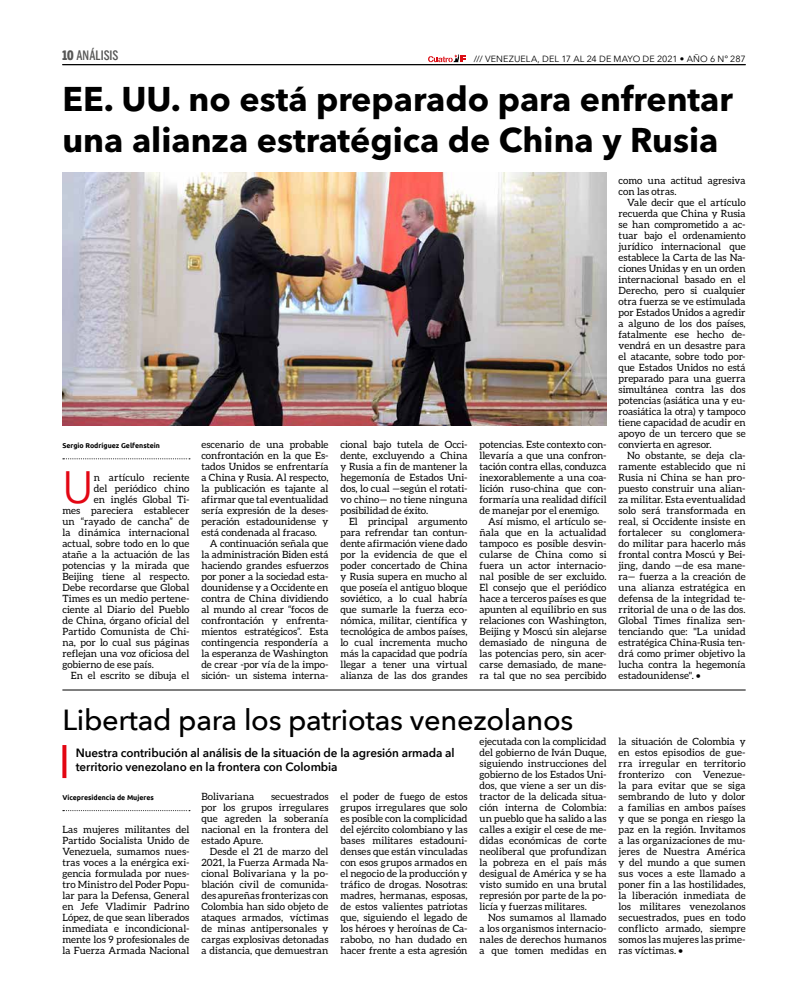
<style>
.page{position:relative;width:808px;height:1007px;background:#fff}
.page>*{position:absolute;margin:0;border:0;box-sizing:border-box;transform-origin:0 0}
.t1{font:45.2px "Avenir";color:#e30613}
.t2{font:700 34px/40.8px "Avenir Next LT Pro";color:#000}
.t3{font:500 29px "Avenir Next";letter-spacing:-.01em;color:#000}
.t4{font:500 13px "Benton Sans Comp";color:#575756}
.t5{font:600 12px/14px "Avenir Next";letter-spacing:-.005em;color:#000}
.t6{font:10px/11px "Aleo";letter-spacing:.005em;color:#000;text-align:justify}
.t7{font:9px "Avenir Next";letter-spacing:.015em;color:#000}
.t8{font:700 7px "Ubuntu";color:#000}
.s1{font-weight:900}
</style>
<div class="page">
<hr style="left:62px;top:64px;width:684px;height:1px;background:#000">
<svg style="left:428px;top:54px;width:38px;height:8px"></svg>
<svg style="left:63px;top:458px;width:127px;height:1px"></svg>
<img style="left:62px;top:173px;width:544px;height:253px">
<hr style="left:62px;top:689px;width:684px;height:1px;background:#000">
<svg style="left:63px;top:810px;width:127px;height:1px"></svg>
<svg style="left:62px;top:745px;width:4px;height:33px"></svg>
<h3 class="t4" style="left:62px;top:48px;width:58px"><span class="s1">10</span> ANÁLISIS</h3>
<p class="t7" style="left:474px;top:51px;width:273px">/// VENEZUELA, DEL 17 AL 24 DE MAYO DE 2021 • AÑO 6 N º 287</p>
<h2 class="t2" style="left:62px;top:78px;width:672px">EE. UU. no está preparado para enfrentar una alianza estratégica de China y Rusia</h2>
<p class="t8" style="left:62px;top:441px;width:99px">Sergio Rodríguez Gelfenstein</p>
<h1 class="t1" style="left:62px;top:460px;width:32px">U</h1>
<p class="t6" style="left:94px;top:471px;width:97px">n artículo reciente</p>
<p class="t6" style="left:94px;top:482px;width:97px">del periódico chino</p>
<p class="t6" style="left:94px;top:493px;width:97px">en inglés Global Ti-</p>
<p class="t6" style="left:62px;top:504px;width:129px">mes pareciera establecer</p>
<p class="t6" style="left:62px;top:515px;width:129px">un “rayado de cancha” de</p>
<p class="t6" style="left:62px;top:526px;width:129px">la dinámica internacional</p>
<p class="t6" style="left:62px;top:537px;width:129px">actual, sobre todo en lo que</p>
<p class="t6" style="left:62px;top:548px;width:129px">atañe a la actuación de las</p>
<p class="t6" style="left:62px;top:559px;width:128px">potencias y la mirada que</p>
<p class="t6" style="left:62px;top:570px;width:129px">Beijing tiene al respecto.</p>
<p class="t6" style="left:62px;top:581px;width:129px">Debe recordarse que Global</p>
<p class="t6" style="left:62px;top:592px;width:129px">Times es un medio pertene-</p>
<p class="t6" style="left:62px;top:603px;width:129px">ciente al Diario del Pueblo</p>
<p class="t6" style="left:62px;top:614px;width:129px">de China, órgano oficial del</p>
<p class="t6" style="left:62px;top:625px;width:129px">Partido Comunista de Chi-</p>
<p class="t6" style="left:62px;top:636px;width:129px">na, por lo cual sus páginas</p>
<p class="t6" style="left:62px;top:647px;width:129px">reflejan una voz oficiosa del</p>
<p class="t6" style="left:62px;top:658px;width:93px">gobierno de ese país.</p>
<p class="t6" style="left:71px;top:669px;width:120px">En el escrito se dibuja el</p>
<p class="t6" style="left:201px;top:438px;width:129px">escenario de una probable confrontación en la que Es&shy;tados Unidos se enfrentaría a China y Rusia. Al respecto, la publicación es tajante al afirmar que tal eventualidad sería expresión de la deses&shy;peración estadounidense y está condenada al fracaso.</p>
<p class="t6" style="left:201px;top:537px;width:129px;text-indent:8px">A continuación señala que la administración Biden está haciendo grandes esfuerzos por poner a la sociedad esta&shy;dounidense y a Occidente en contra de China dividiendo al mundo al crear “focos de confrontación y enfrenta&shy;mientos estratégicos”. Esta contingencia respondería a la esperanza de Washington de crear -por vía de la impo&shy;sición- un sistema interna-</p>
<p class="t6" style="left:340px;top:438px;width:129px">cional bajo tutela de Occi&shy;dente, excluyendo a China y Rusia a fin de mantener la hegemonía de Estados Uni&shy;dos, lo cual —según el rotati&shy;vo chino— no tiene ninguna posibilidad de éxito.</p>
<p class="t6" style="left:340px;top:515px;width:128px;text-indent:8px">El principal argumento para refrendar tan contun&shy;dente afirmación viene dado por la evidencia de que el poder concertado de China y Rusia supera en mucho al que poseía el antiguo bloque soviético, a lo cual habría que sumarle la fuerza eco&shy;nómica, militar, científica y tecnológica de ambos países, lo cual incrementa mucho más la capacidad que podría llegar a tener una virtual alianza de las dos grandes</p>
<p class="t6" style="left:480px;top:438px;width:128px">potencias. Este contexto con-</p>
<p class="t6" style="left:480px;top:449px;width:128px">llevaría a que una confron-</p>
<p class="t6" style="left:480px;top:460px;width:129px">tación contra ellas, conduzca</p>
<p class="t6" style="left:480px;top:471px;width:128px">inexorablemente a una coa-</p>
<p class="t6" style="left:480px;top:482px;width:128px">lición ruso-china que con-</p>
<p class="t6" style="left:480px;top:493px;width:128px">formaría una realidad difícil</p>
<p class="t6" style="left:480px;top:504px;width:121px">de manejar por el enemigo.</p>
<p class="t6" style="left:488px;top:515px;width:120px">Así mismo, el artículo se-</p>
<p class="t6" style="left:480px;top:526px;width:128px">ñala que en la actualidad</p>
<p class="t6" style="left:480px;top:537px;width:128px">tampoco es posible desvin-</p>
<p class="t6" style="left:480px;top:548px;width:128px">cularse de China como si</p>
<p class="t6" style="left:480px;top:559px;width:128px">fuera un actor internacio-</p>
<p class="t6" style="left:480px;top:570px;width:128px">nal posible de ser excluido.</p>
<p class="t6" style="left:480px;top:581px;width:128px">El consejo que el periódico</p>
<p class="t6" style="left:480px;top:592px;width:128px">hace a terceros países es que</p>
<p class="t6" style="left:480px;top:603px;width:128px">apunten al equilibrio en sus</p>
<p class="t6" style="left:480px;top:614px;width:129px">relaciones con Washington,</p>
<p class="t6" style="left:480px;top:625px;width:128px">Beijing y Moscú sin alejarse</p>
<p class="t6" style="left:480px;top:636px;width:128px">demasiado de ninguna de</p>
<p class="t6" style="left:480px;top:647px;width:128px">las potencias pero, sin acer-</p>
<p class="t6" style="left:480px;top:658px;width:128px">carse demasiado, de mane-</p>
<p class="t6" style="left:480px;top:669px;width:129px">ra tal que no sea percibido</p>
<h3 class="t3" style="left:62px;top:695px;width:512px">Libertad para los patriotas venezolanos</h3>
<p class="t6" style="left:479px;top:735px;width:129px">ejecutada con la complicidad del gobierno de Iván Duque, siguiendo instrucciones del gobierno de los Estados Uni&shy;dos, que viene a ser un dis&shy;tractor de la delicada situa&shy;ción interna de Colombia: un pueblo que ha salido a las calles a exigir el cese de me&shy;didas económicas de corte neoliberal que profundizan la pobreza en el país más desigual de América y se ha visto sumido en una brutal represión por parte de la po&shy;licía y fuerzas militares.</p>
<p class="t6" style="left:479px;top:911px;width:129px;text-indent:8px">Nos sumamos al llamado a los organismos internacio&shy;nales de derechos humanos a que tomen medidas en</p>
<p class="t5" style="left:76px;top:745px;width:380px">Nuestra contribución al análisis de la situación de la agresión armada al territorio venezolano en la frontera con Colombia</p>
<p class="t6" style="left:201px;top:790px;width:129px;text-indent:70px">secuestrados por los grupos irregulares que agreden la soberanía nacional en la frontera del estado Apure.</p>
<p class="t6" style="left:201px;top:845px;width:129px;text-indent:8px">Desde el 21 de marzo del 2021, la Fuerza Armada Na&shy;cional Bolivariana y la po&shy;blación civil de comunida&shy;des apureñas fronterizas con Colombia han sido objeto de ataques armados, víctimas de minas antipersonales y cargas explosivas detonadas a distancia, que demuestran</p>
<p class="t6" style="left:201px;top:790px;width:54px">Bolivariana</p>
<p class="t6" style="left:340px;top:790px;width:129px">el poder de fuego de estos grupos irregulares que solo es posible con la complicidad del ejército colombiano y las bases militares estadouni&shy;denses que están vinculadas con esos grupos armados en el negocio de la producción y tráfico de drogas. Nosotras: madres, hermanas, esposas, de estos valientes patriotas que, siguiendo el legado de los héroes y heroínas de Ca&shy;rabobo, no han dudado en hacer frente a esta agresión</p>
<p class="t8" style="left:62px;top:793px;width:93px">Vicepresidencia de Mujeres</p>
<p class="t6" style="left:62px;top:823px;width:129px">Las mujeres militantes del Partido Socialista Unido de Venezuela, sumamos nues&shy;tras voces a la enérgica exi&shy;gencia formulada por nues&shy;tro Ministro del Poder Popu&shy;lar para la Defensa, General en Jefe Vladimir Padrino López, de que sean liberados inmediata e incondicional&shy;mente los 9 profesionales de la Fuerza Armada Nacional</p>
<p class="t6" style="left:619px;top:174px;width:129px">como una actitud agresiva con las otras.</p>
<p class="t6" style="left:619px;top:196px;width:129px;text-indent:8px">Vale decir que el artículo recuerda que China y Rusia se han comprometido a ac&shy;tuar bajo el ordenamiento jurídico internacional que establece la Carta de las Na&shy;ciones Unidas y en un orden internacional basado en el Derecho, pero si cualquier otra fuerza se ve estimulada por Estados Unidos a agredir a alguno de los dos países, fatalmente ese hecho de&shy;vendrá en un desastre para el atacante, sobre todo por&shy;que Estados Unidos no está preparado para una guerra simultánea contra las dos potencias (asiática una y eu&shy;roasiática la otra) y tampoco tiene capacidad de acudir en apoyo de un tercero que se convierta en agresor.</p>
<p class="t6" style="left:619px;top:449px;width:129px;text-indent:8px">No obstante, se deja cla&shy;ramente establecido que ni Rusia ni China se han pro&shy;puesto construir una alian&shy;za militar. Esta eventualidad solo será transformada en real, si Occidente insiste en fortalecer su conglomera&shy;do militar para hacerlo más frontal contra Moscú y Bei&shy;jing, dando —de esa mane&shy;ra— fuerza a la creación de una alianza estratégica en defensa de la integridad te&shy;rritorial de una o de las dos.<br>Global Times finaliza sen&shy;tenciando que: "La unidad estratégica China-Rusia ten&shy;drá como primer objetivo la lucha contra la hegemonía estadounidense". •</p>
<p class="t6" style="left:619px;top:735px;width:129px">la situación de Colombia y en estos episodios de gue&shy;rra irregular en territorio fronterizo con Venezue&shy;la para evitar que se siga sembrando de luto y dolor a familias en ambos países y que se ponga en riesgo la paz en la región. Invitamos a las organizaciones de mu&shy;jeres de Nuestra América y del mundo a que sumen sus voces a este llamado a poner fin a las hostilidades, la liberación inmediata de los militares venezolanos secuestrados, pues en todo conflicto armado, siempre somos las mujeres las prime&shy;ras víctimas. •</p>
</div>
